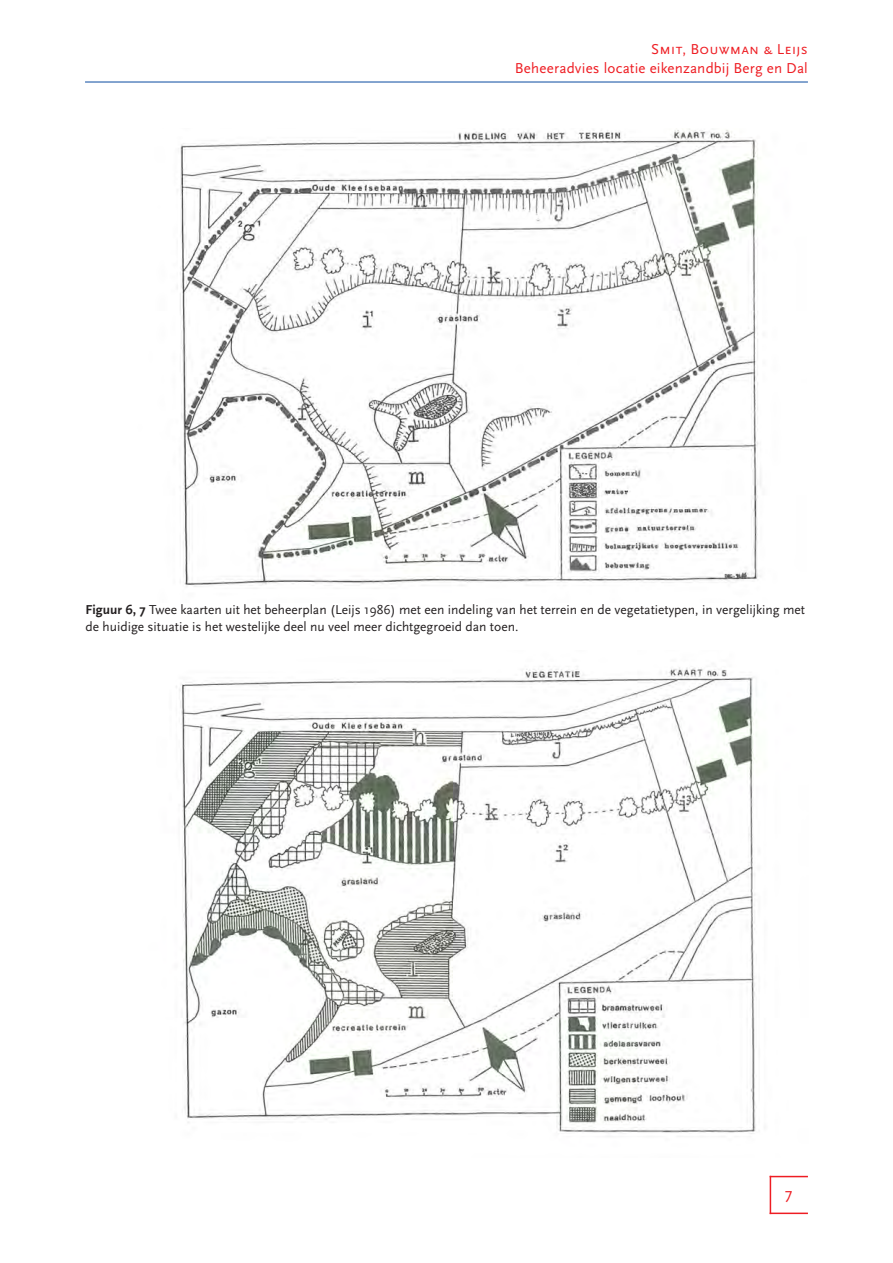
<style>
.page{position:relative;width:893px;height:1263px;background:#fff}
.page>*{position:absolute;margin:0;border:0;box-sizing:border-box;transform-origin:0 0}
.t1{font:16.5px "Scala Sans";color:#ee1d23}
.t2{font:15px "Scala Sans";letter-spacing:.01em;color:#ee1d23}
.t3{font:15px "Scala Sans Caps";letter-spacing:.01em;color:#ee1d23}
.bijschrift{font:13.5px/16.5px "Scala Sans";color:#231f20}
.s1{font-weight:700}
</style>
<div class="page">
<hr style="left:85px;top:81px;width:723px;height:2px;background:#0d4da1">
<hr style="left:770px;top:1176px;width:38px;height:1px;background:#ee1d23">
<hr style="left:770px;top:1212px;width:38px;height:2px;background:#ee1d23">
<hr style="left:770px;top:1176px;width:1px;height:38px;background:#ee1d23">
<img style="left:177px;top:128px;width:584px;height:459px">
<img style="left:176px;top:666px;width:581px;height:468px">
<p class="t3" style="left:651px;top:41px;width:158px">Smit, Bouwman &amp; Leijs</p>
<p class="t2" style="left:515px;top:60px;width:295px">Beheeradvies locatie eikenzandbij Berg en Dal</p>
<p class="bijschrift" style="left:86px;top:602px;width:721px"><span class="s1">Figuur 6, 7</span> Twee kaarten uit het beheerplan (Leijs 1986) met een indeling van het terrein en de vegetatietypen, in vergelijking met de huidige situatie is het westelijke deel nu veel meer dichtgegroeid dan toen.</p>
<p class="t1" style="left:785px;top:1185px;width:9px">7</p>
</div>
